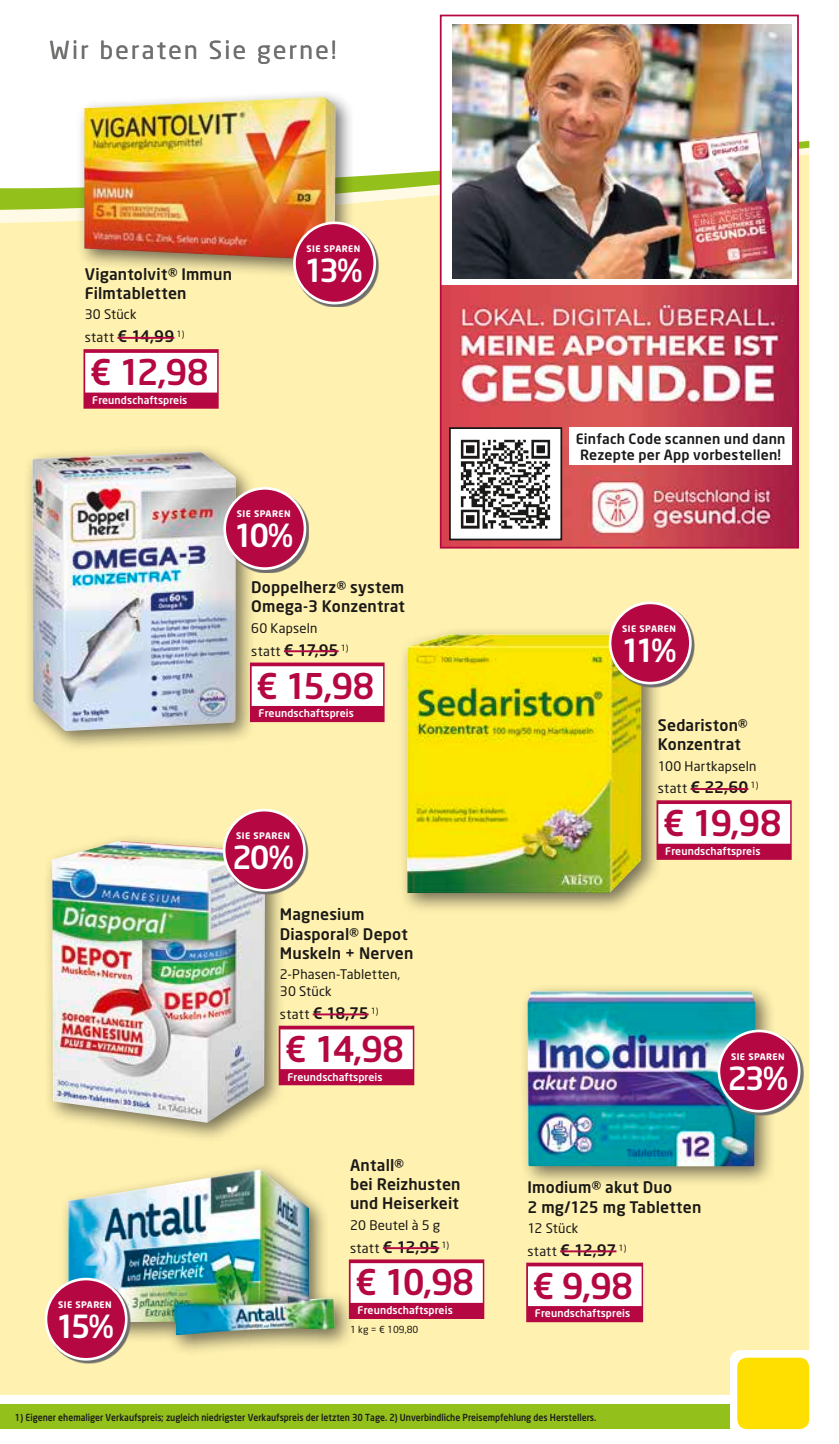
<style>
.page{position:relative;width:839px;height:1444px;background:#fff}
.page>*{position:absolute;margin:0;border:0;box-sizing:border-box;transform-origin:0 0}
._04_Angebotspreis{font:500 35px "Neo Sans";letter-spacing:-.025em;color:#b50843}
.t1{font:500 31.5px "Neo Sans";letter-spacing:-.145em;color:#fff}
.t2{font:24.5px "Neo Sans";letter-spacing:.095em;color:#6f6f6e}
._01_Artikel{font:500 15.75px/19.2px "Neo Sans";letter-spacing:.01em;color:#1a1918}
._03_statt_Preis{font:500 15.75px "Neo Sans";letter-spacing:-.02em;color:#1a1918}
.t3{font:500 14px/15.8px "Neo Sans";letter-spacing:.015em;color:#1a1918;text-align:center}
._02_Text{font:13.12px/16.6px "Neo Sans";letter-spacing:.015em;color:#1a1918}
._07_T_Wirberaten{font:500 10.5px "Neo Sans";letter-spacing:.01em;color:#fff}
.t4{font:500 9.62px "Neo Sans";color:#1d1d1b;scale:.9 1}
._05_Grundpreis{font:9.62px "Neo Sans";color:#1a1918}
.t5{font:700 8.92px "Neo Sans";letter-spacing:.05em;color:#fff}
.s1{font-weight:400;font-size:13.12px}
</style>
<div class="page">
<div style="left:0;top:1404px;width:769px;height:25px;background:#94c01c"></div>
<div style="left:0;top:229px;width:809px;height:1165px;background:#fff1af"></div>
<svg style="left:0;top:74px;width:809px;height:152px"></svg>
<div style="left:729px;top:1350px;width:87px;height:86px;background:#fff;border-radius:11px"></div>
<div style="left:737px;top:1357px;width:72px;height:72px;background:#ffdf00;border-radius:10px"></div>
<div style="left:440px;top:15px;width:357px;height:533px;background:#fff"></div>
<img style="left:443px;top:286px;width:352px;height:259px">
<div style="left:440px;top:15px;width:358px;height:533px;border:2px solid #b50843"></div>
<img style="left:452px;top:25px;width:339px;height:253px">
<div style="left:569px;top:428px;width:222px;height:37px;background:#fff"></div>
<img style="left:452px;top:430px;width:107px;height:107px">
<div style="left:449px;top:427px;width:113px;height:113px;border:2px solid #1a1918"></div>
<div style="left:398px;top:625px;width:264px;height:289px;background:#1a1918;opacity:.6"></div>
<img style="left:407px;top:634px;width:234px;height:259px">
<div style="left:656px;top:800px;width:135px;height:60px;background:#b50843"></div>
<div style="left:658px;top:804px;width:132px;height:39px;background:#fff"></div>
<hr style="left:690px;top:788px;width:58px;height:2px;background:#b50843">
<svg style="left:611px;top:604px;width:83px;height:83px;background:#dad18d"></svg>
<div style="left:610px;top:603px;width:80px;height:80px;background:#b50843;border-radius:50%"></div>
<div style="left:608px;top:601px;width:83px;height:83px;border:3px solid #fff;border-radius:50%"></div>
<div style="left:43px;top:833px;width:243px;height:310px;background:#1a1918;opacity:.6"></div>
<img style="left:52px;top:841px;width:213px;height:281px">
<div style="left:278px;top:1025px;width:136px;height:60px;background:#b50843"></div>
<div style="left:280px;top:1029px;width:133px;height:40px;background:#fff"></div>
<hr style="left:312px;top:1013px;width:56px;height:2px;background:#b50843">
<svg style="left:225px;top:811px;width:83px;height:83px;background:#ddd7b5"></svg>
<div style="left:224px;top:810px;width:80px;height:80px;background:#b50843;border-radius:50%"></div>
<div style="left:223px;top:809px;width:83px;height:82px;border:3px solid #fff;border-radius:50%"></div>
<div style="left:77px;top:89px;width:278px;height:190px;background:#1a1918;opacity:.6"></div>
<img style="left:84px;top:97px;width:251px;height:163px">
<div style="left:83px;top:349px;width:136px;height:60px;background:#b50843"></div>
<div style="left:85px;top:353px;width:132px;height:39px;background:#fff"></div>
<hr style="left:117px;top:337px;width:57px;height:2px;background:#b50843">
<svg style="left:295px;top:224px;width:83px;height:83px;background:#dfc498"></svg>
<div style="left:294px;top:223px;width:80px;height:80px;background:#b50843;border-radius:50%"></div>
<div style="left:293px;top:221px;width:83px;height:83px;border:3px solid #fff;border-radius:50%"></div>
<div style="left:24px;top:443px;width:233px;height:309px;background:#1a1918;opacity:.6"></div>
<img style="left:32px;top:451px;width:204px;height:280px">
<div style="left:250px;top:662px;width:134px;height:60px;background:#b50843"></div>
<div style="left:251px;top:666px;width:132px;height:40px;background:#fff"></div>
<hr style="left:284px;top:650px;width:54px;height:2px;background:#b50843">
<svg style="left:226px;top:489px;width:83px;height:83px;background:#cec8aa"></svg>
<div style="left:225px;top:488px;width:80px;height:80px;background:#b50843;border-radius:50%"></div>
<div style="left:223px;top:487px;width:83px;height:83px;border:3px solid #fff;border-radius:50%"></div>
<div style="left:60px;top:1161px;width:296px;height:194px;background:#1a1918;opacity:.6"></div>
<img style="left:68px;top:1169px;width:267px;height:166px">
<div style="left:349px;top:1259px;width:135px;height:60px;background:#b50843"></div>
<div style="left:350px;top:1263px;width:132px;height:39px;background:#fff"></div>
<hr style="left:383px;top:1247px;width:56px;height:2px;background:#b50843">
<svg style="left:47px;top:1280px;width:83px;height:83px;background:#d6d3b3"></svg>
<div style="left:46px;top:1279px;width:80px;height:80px;background:#b50843;border-radius:50%"></div>
<div style="left:45px;top:1277px;width:82px;height:83px;border:3px solid #fff;border-radius:50%"></div>
<div style="left:518px;top:982px;width:258px;height:205px;background:#1a1918;opacity:.6"></div>
<img style="left:527px;top:991px;width:228px;height:175px">
<div style="left:526px;top:1262px;width:117px;height:60px;background:#b50843"></div>
<div style="left:528px;top:1266px;width:113px;height:40px;background:#fff"></div>
<hr style="left:560px;top:1250px;width:56px;height:2px;background:#b50843">
<svg style="left:719px;top:1032px;width:83px;height:83px;background:#92b6a6"></svg>
<div style="left:718px;top:1031px;width:81px;height:80px;background:#b50843;border-radius:50%"></div>
<div style="left:717px;top:1029px;width:83px;height:83px;border:3px solid #fff;border-radius:50%"></div>
<p class="t2" style="left:50px;top:35px;width:288px">Wir beraten Sie gerne!</p>
<p class="_01_Artikel" style="left:85px;top:264px;width:149px">Vigantolvit® Immun<br>Filmtabletten</p>
<p class="_02_Text" style="left:85px;top:306px;width:53px">30 Stück</p>
<p class="_03_statt_Preis" style="left:85px;top:326px;width:101px"><span class="s1">statt</span> € 14,99 <sup>1)</sup></p>
<p class="_04_Angebotspreis" style="left:90px;top:350px;width:120px">€ 12,98</p>
<p class="_07_T_Wirberaten" style="left:92px;top:393px;width:97px">Freundschaftspreis</p>
<p class="t5" style="left:306px;top:243px;width:55px">SIE SPAREN</p>
<p class="t1" style="left:304px;top:250px;width:60px">13%</p>
<p class="t5" style="left:237px;top:508px;width:55px">SIE SPAREN</p>
<p class="t1" style="left:234px;top:515px;width:61px">10%</p>
<p class="_01_Artikel" style="left:251px;top:577px;width:155px">Doppelherz® system</p>
<p class="_01_Artikel" style="left:251px;top:596px;width:155px">Omega-3 Konzentrat</p>
<p class="_02_Text" style="left:251px;top:619px;width:68px">60 Kapseln</p>
<p class="_03_statt_Preis" style="left:251px;top:640px;width:99px"><span class="s1">statt</span> € 17,95 <sup>1)</sup></p>
<p class="_04_Angebotspreis" style="left:256px;top:663px;width:120px">€ 15,98</p>
<p class="_07_T_Wirberaten" style="left:258px;top:707px;width:97px">Freundschaftspreis</p>
<p class="t5" style="left:236px;top:830px;width:55px">SIE SPAREN</p>
<p class="t1" style="left:232px;top:837px;width:63px">20%</p>
<p class="t5" style="left:58px;top:1299px;width:55px">SIE SPAREN</p>
<p class="t1" style="left:56px;top:1306px;width:60px">15%</p>
<p class="_01_Artikel" style="left:280px;top:904px;width:135px">Magnesium<br>Diasporal® Depot<br>Muskeln + Nerven</p>
<p class="_02_Text" style="left:280px;top:966px;width:122px">2-Phasen-Tabletten,<br>30 Stück</p>
<p class="_03_statt_Preis" style="left:280px;top:1003px;width:100px"><span class="s1">statt</span> € 18,75 <sup>1)</sup></p>
<p class="_04_Angebotspreis" style="left:285px;top:1026px;width:121px">€ 14,98</p>
<p class="_07_T_Wirberaten" style="left:287px;top:1070px;width:97px">Freundschaftspreis</p>
<p class="_01_Artikel" style="left:350px;top:1155px;width:112px">Antall®<br>bei Reizhusten und Heiserkeit</p>
<p class="_02_Text" style="left:350px;top:1216px;width:92px">20 Beutel à 5 g</p>
<p class="_03_statt_Preis" style="left:350px;top:1236px;width:101px"><span class="s1">statt</span> € 12,95 <sup>1)</sup></p>
<p class="_04_Angebotspreis" style="left:355px;top:1260px;width:121px">€ 10,98</p>
<p class="_07_T_Wirberaten" style="left:357px;top:1303px;width:97px">Freundschaftspreis</p>
<p class="_05_Grundpreis" style="left:350px;top:1323px;width:70px">1 kg = € 109,80</p>
<p class="t3" style="left:575px;top:431px;width:211px">Einfach Code scannen und dann<br>Rezepte per App vorbestellen!</p>
<p class="t5" style="left:622px;top:623px;width:55px">SIE SPAREN</p>
<p class="t1" style="left:621px;top:630px;width:57px">11%</p>
<p class="_01_Artikel" style="left:657px;top:715px;width:91px">Sedariston®<br>Konzentrat</p>
<p class="_02_Text" style="left:657px;top:757px;width:100px">100 Hartkapseln</p>
<p class="_03_statt_Preis" style="left:657px;top:777px;width:102px"><span class="s1">statt</span> € 22,60 <sup>1)</sup></p>
<p class="_04_Angebotspreis" style="left:662px;top:801px;width:120px">€ 19,98</p>
<p class="_07_T_Wirberaten" style="left:665px;top:844px;width:97px">Freundschaftspreis</p>
<p class="t5" style="left:730px;top:1051px;width:55px">SIE SPAREN</p>
<p class="t1" style="left:727px;top:1058px;width:62px">23%</p>
<p class="_01_Artikel" style="left:527px;top:1177px;width:175px">Imodium® akut Duo<br>2 mg/125 mg Tabletten</p>
<p class="_02_Text" style="left:527px;top:1219px;width:52px">12 Stück</p>
<p class="_03_statt_Preis" style="left:527px;top:1240px;width:100px"><span class="s1">statt</span> € 12,97 <sup>1)</sup></p>
<p class="_04_Angebotspreis" style="left:532px;top:1263px;width:102px">€ 9,98</p>
<p class="_07_T_Wirberaten" style="left:535px;top:1307px;width:97px">Freundschaftspreis</p>
<p class="t4" style="left:15px;top:1411px;width:647px">1) Eigener ehemaliger Verkaufspreis; zugleich niedrigster Verkaufspreis der letzten 30 Tage. 2) Unverbindliche Preisempfehlung des Herstellers.</p>
</div>
